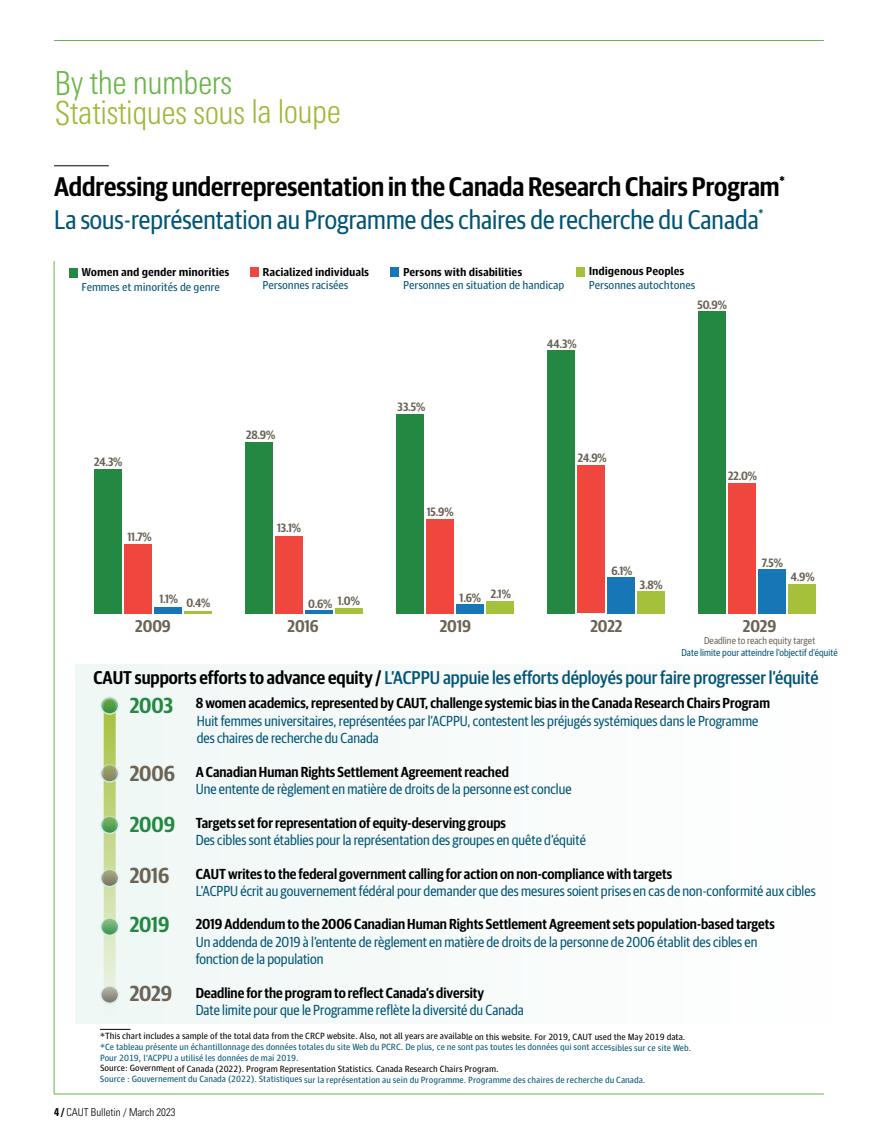
<style>
.page{position:relative;width:878px;height:1148px;background:#fff}
.page>*{position:absolute;margin:0;border:0;box-sizing:border-box;transform-origin:0 0}
.Body{font:300 condensed 33px "Univers Next Pro";letter-spacing:-.025em;color:#9eb838}
.Body-2{font:300 condensed 33px "Univers Next Pro";letter-spacing:-.025em;color:#68b545}
.Article-Heading{font:600 27px/33px "Guardian Sans Cond";color:#000}
.Article-Heading-2{font:500 18.6px "Guardian Sans Cond";color:#005476}
.Article-Heading-3{font:600 17.1px "Guardian Sans Cond";letter-spacing:-.005em;color:#6b6456}
.Article-Heading-4{font:14.55px/17.4px "Guardian Sans Cond";color:#005476}
.Article-Heading-5{font:600 14.55px "Guardian Sans Cond";color:#000}
.Article-Heading-6{font:600 12.15px "Guardian Sans Cond";color:#6b6456}
.Article-Heading-7{font:11.55px "Guardian Agate Sans 2";letter-spacing:-.01em;color:#005476}
.Article-Heading-8{font:700 11.55px "Guardian Agate Sans 2";letter-spacing:-.01em;color:#000}
.Body-3{font:300 condensed 10.8px "Univers LT Std";letter-spacing:-.005em;color:#000}
.Article-Heading-9{font:10.05px "Guardian Sans Cond";letter-spacing:.01em;color:#005476}
.Article-Heading-10{font:10.05px "Guardian Sans Cond";letter-spacing:.01em;color:#6b6456}
.t1{font:9px/10.5px "Guardian Agate Sans 2";color:#005476}
.t2{font:9px "Guardian Agate Sans 2";color:#000}
.s1{font-weight:400;color:#005476}
.s2{font-weight:600;color:#000}
.s3{font-size:21.75px;color:#248842}
.s4{font-size:21.75px;color:#6b6456}
.s5{color:#000}
.s6{font-weight:700;font-size:11.25px}
</style>
<div class="page">
<div style="left:75px;top:664px;width:756px;height:360px;background:#f7fbfa"></div>
<hr style="left:54px;top:1093px;width:770px;height:1px;background:#68b545">
<hr style="left:54px;top:261px;width:1px;height:833px;background:#68b545">
<hr style="left:100px;top:1029px;width:30px;height:1px;background:#000">
<hr style="left:54px;top:40px;width:770px;height:1px;background:#68b545">
<hr style="left:54px;top:165px;width:55px;height:1px;background:#000">
<div style="left:69px;top:268px;width:9px;height:9px;background:#248842"></div>
<div style="left:250px;top:267px;width:9px;height:9px;background:#ef473d"></div>
<div style="left:390px;top:267px;width:9px;height:9px;background:#1676b6"></div>
<div style="left:576px;top:267px;width:9px;height:9px;background:#a5c03b"></div>
<svg style="left:104px;top:712px;width:12px;height:297px;background:#c9db96"></svg>
<svg style="left:101px;top:696px;width:18px;height:18px"></svg>
<div style="left:100px;top:696px;width:19px;height:18px;border:2px solid #d4ece8;border-radius:50%"></div>
<svg style="left:101px;top:869px;width:18px;height:17px"></svg>
<div style="left:100px;top:868px;width:19px;height:19px;border:2px solid #d4ece8;border-radius:50%"></div>
<svg style="left:101px;top:764px;width:18px;height:18px"></svg>
<div style="left:100px;top:764px;width:19px;height:18px;border:2px solid #d4ece8;border-radius:50%"></div>
<svg style="left:101px;top:816px;width:18px;height:17px"></svg>
<div style="left:100px;top:815px;width:19px;height:19px;border:2px solid #d4ece8;border-radius:50%"></div>
<svg style="left:101px;top:918px;width:18px;height:17px"></svg>
<div style="left:100px;top:917px;width:19px;height:19px;border:2px solid #d4ece8;border-radius:50%"></div>
<svg style="left:101px;top:986px;width:18px;height:17px"></svg>
<div style="left:100px;top:985px;width:19px;height:19px;border:2px solid #d4ece8;border-radius:50%"></div>
<hr style="left:184px;top:611px;width:28px;height:2px;background:#a5c03b">
<div style="left:335px;top:607px;width:28px;height:6px;background:#a5c03b"></div>
<div style="left:486px;top:601px;width:28px;height:12px;background:#a5c03b"></div>
<div style="left:637px;top:591px;width:28px;height:22px;background:#a5c03b"></div>
<div style="left:788px;top:584px;width:27px;height:29px;background:#a5c03a"></div>
<div style="left:154px;top:607px;width:28px;height:6px;background:#1676b6"></div>
<hr style="left:305px;top:610px;width:28px;height:3px;background:#1676b6">
<div style="left:456px;top:604px;width:27px;height:9px;background:#1676b6"></div>
<div style="left:607px;top:577px;width:27px;height:36px;background:#1676b6"></div>
<div style="left:758px;top:569px;width:27px;height:44px;background:#1676b6"></div>
<div style="left:124px;top:544px;width:28px;height:69px;background:#ef473d"></div>
<div style="left:275px;top:535px;width:27px;height:78px;background:#ef473d"></div>
<div style="left:426px;top:519px;width:27px;height:94px;background:#ef473d"></div>
<div style="left:577px;top:465px;width:27px;height:148px;background:#ef473d"></div>
<div style="left:728px;top:483px;width:27px;height:130px;background:#ef473d"></div>
<div style="left:94px;top:469px;width:27px;height:144px;background:#248842"></div>
<div style="left:245px;top:442px;width:27px;height:171px;background:#248842"></div>
<div style="left:396px;top:414px;width:27px;height:199px;background:#248842"></div>
<div style="left:547px;top:350px;width:27px;height:263px;background:#248842"></div>
<div style="left:697px;top:311px;width:28px;height:302px;background:#248842"></div>
<p class="Body-2" style="left:55px;top:63px;width:179px">By the numbers</p>
<p class="Body" style="left:55px;top:93px;width:288px">Statistiques sous la loupe</p>
<h4 class="Article-Heading" style="left:54px;top:168px;width:732px">Addressing underrepresentation in the Canada Research Chairs Program<sup>*<br></sup><span class="s1">La sous-représentation au Programme des chaires de recherche du Canada</span><sup>*</sup></h4>
<h4 class="Article-Heading-8" style="left:81px;top:264px;width:150px">Women and gender minorities</h4>
<h4 class="Article-Heading-7" style="left:81px;top:279px;width:140px">Femmes et minorités de genre</h4>
<h4 class="Article-Heading-8" style="left:262px;top:264px;width:108px">Racialized individuals</h4>
<h4 class="Article-Heading-7" style="left:262px;top:277px;width:87px">Personnes racisées</h4>
<h4 class="Article-Heading-8" style="left:403px;top:264px;width:121px">Persons with disabilities</h4>
<h4 class="Article-Heading-7" style="left:403px;top:277px;width:163px">Personnes en situation de handicap</h4>
<h4 class="Article-Heading-8" style="left:589px;top:263px;width:97px">Indigenous Peoples</h4>
<h4 class="Article-Heading-7" style="left:589px;top:277px;width:108px">Personnes autochtones</h4>
<h4 class="Article-Heading-6" style="left:697px;top:296px;width:31px">50.9%</h4>
<h4 class="Article-Heading-6" style="left:547px;top:335px;width:31px">44.3%</h4>
<h4 class="Article-Heading-6" style="left:397px;top:398px;width:29px">33.5%</h4>
<h4 class="Article-Heading-6" style="left:246px;top:426px;width:31px">28.9%</h4>
<h4 class="Article-Heading-6" style="left:94px;top:453px;width:30px">24.3%</h4>
<h4 class="Article-Heading-6" style="left:577px;top:449px;width:31px">24.9%</h4>
<h4 class="Article-Heading-6" style="left:728px;top:467px;width:31px">22.0%</h4>
<h4 class="Article-Heading-6" style="left:427px;top:503px;width:28px">15.9%</h4>
<h4 class="Article-Heading-6" style="left:127px;top:528px;width:26px">11.7%</h4>
<h4 class="Article-Heading-6" style="left:277px;top:519px;width:25px">13.1%</h4>
<h4 class="Article-Heading-6" style="left:159px;top:590px;width:20px">1.1%</h4>
<h4 class="Article-Heading-6" style="left:186px;top:594px;width:25px">0.4%</h4>
<h4 class="Article-Heading-6" style="left:308px;top:594px;width:25px">0.6%</h4>
<h4 class="Article-Heading-6" style="left:338px;top:591px;width:24px">1.0%</h4>
<h4 class="Article-Heading-6" style="left:459px;top:589px;width:23px">1.6%</h4>
<h4 class="Article-Heading-6" style="left:490px;top:584px;width:22px">2.1%</h4>
<h4 class="Article-Heading-6" style="left:611px;top:561px;width:22px">6.1%</h4>
<h4 class="Article-Heading-6" style="left:639px;top:576px;width:25px">3.8%</h4>
<h4 class="Article-Heading-6" style="left:761px;top:553px;width:23px">7.5%</h4>
<h4 class="Article-Heading-6" style="left:790px;top:568px;width:25px">4.9%</h4>
<h4 class="Article-Heading-3" style="left:135px;top:613px;width:37px">2009</h4>
<h4 class="Article-Heading-3" style="left:287px;top:613px;width:33px">2016</h4>
<h4 class="Article-Heading-3" style="left:440px;top:613px;width:33px">2019</h4>
<h4 class="Article-Heading-3" style="left:590px;top:613px;width:34px">2022</h4>
<h4 class="Article-Heading-3" style="left:743px;top:613px;width:35px">2029</h4>
<h4 class="Article-Heading-10" style="left:704px;top:633px;width:113px">Deadline to reach equity target</h4>
<h4 class="Article-Heading-9" style="left:681px;top:645px;width:158px">Date limite pour atteindre l’objectif d'équité</h4>
<h4 class="Article-Heading-2" style="left:94px;top:664px;width:726px"><span class="s2">CAUT supports efforts to advance equity /</span> L’ACPPU appuie les efforts déployés pour faire progresser l’équité</h4>
<h4 class="Article-Heading-5" style="left:130px;top:693px;width:641px"><span class="s3">2003</span> 8 women academics, represented by CAUT, challenge systemic bias in the Canada Research Chairs Program</h4>
<h4 class="Article-Heading-4" style="left:197px;top:711px;width:563px">Huit femmes universitaires, représentées par l’ACPPU, contestent les préjugés systémiques dans le Programme des chaires de recherche du Canada</h4>
<h4 class="Article-Heading-5" style="left:130px;top:761px;width:380px"><span class="s4">2006</span> A Canadian Human Rights Settlement Agreement reached</h4>
<h4 class="Article-Heading-4" style="left:196px;top:779px;width:377px">Une entente de règlement en matière de droits de la personne est conclue</h4>
<h4 class="Article-Heading-5" style="left:130px;top:812px;width:378px"><span class="s3">2009</span> Targets set for representation of equity-deserving groups</h4>
<h4 class="Article-Heading-4" style="left:196px;top:830px;width:391px">Des cibles sont établies pour la représentation des groupes en quête d’équité</h4>
<h4 class="Article-Heading-5" style="left:130px;top:863px;width:544px"><span class="s4">2016</span> CAUT writes to the federal government calling for action on non-compliance with targets</h4>
<h4 class="Article-Heading-4" style="left:196px;top:881px;width:621px">L’ACPPU écrit au gouvernement fédéral pour demander que des mesures soient prises en cas de non-conformité aux cibles</h4>
<h4 class="Article-Heading-5" style="left:130px;top:914px;width:646px"><span class="s3">2019</span> 2019 Addendum to the 2006 Canadian Human Rights Settlement Agreement sets population-based targets</h4>
<h4 class="Article-Heading-4" style="left:196px;top:932px;width:563px">Un addenda de 2019 à l’entente de règlement en matière de droits de la personne de 2006 établit des cibles en fonction de la population</h4>
<h4 class="Article-Heading-5" style="left:130px;top:982px;width:356px"><span class="s4">2029</span> Deadline for the program to reflect Canada’s diversity</h4>
<h4 class="Article-Heading-4" style="left:196px;top:1000px;width:329px">Date limite pour que le Programme reflète la diversité du Canada</h4>
<p class="t2" style="left:100px;top:1030px;width:587px">*This chart includes a sample of the total data from the CRCP website. Also, not all years are available on this website. For 2019, CAUT used the May 2019 data.</p>
<p class="t1" style="left:100px;top:1041px;width:593px">*Ce tableau présente un échantillonnage des données totales du site Web du PCRC. De plus, ce ne sont pas toutes les données qui sont accessibles sur ce site Web.<br>Pour 2019, l'ACPPU a utilisé les données de mai 2019.</p>
<p class="t1" style="left:100px;top:1062px;width:547px;line-height:10.9px"><span class="s5">Source: Government of Canada (2022). Program Representation Statistics. Canada Research Chairs Program.<br></span>Source : Gouvernement du Canada (2022). Statistiques sur la représentation au sein du Programme. Programme des chaires de recherche du Canada.</p>
<p class="Body-3" style="left:54px;top:1105px;width:123px"><span class="s6">4 /</span> CAUT Bulletin / March 2023</p>
</div>
